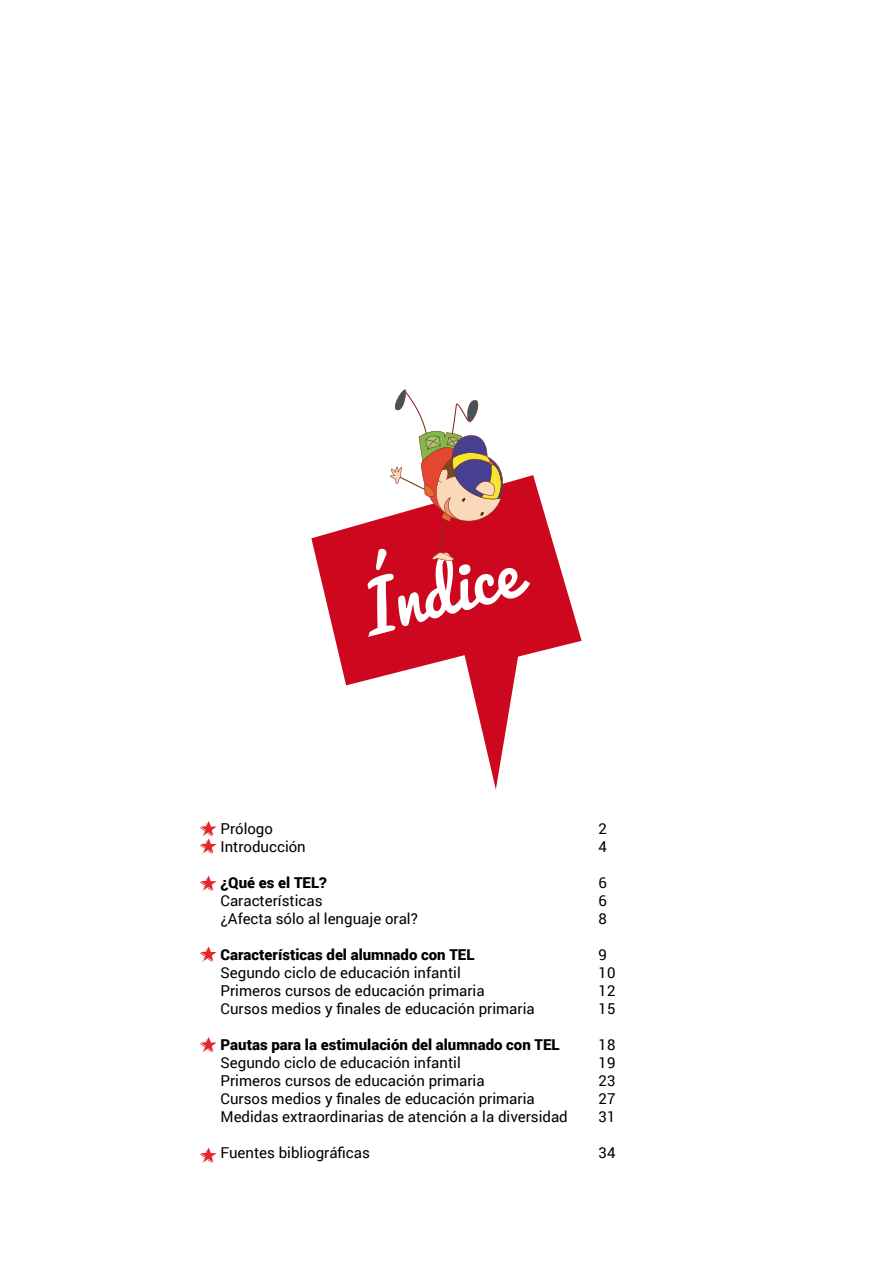
<style>
.page{position:relative;width:893px;height:1263px;background:#fff}
.page>*{position:absolute;margin:0;border:0;box-sizing:border-box;transform-origin:0 0}
.t1{font:65.25px "Pacifico";color:#fff}
.t2{font:15px "Roboto";color:#000}
.t3{font:900 15px "Roboto";color:#000}
</style>
<div class="page">
<svg style="left:311px;top:475px;width:271px;height:314px"></svg>
<svg style="left:390px;top:389px;width:115px;height:172px"></svg>
<svg style="left:200px;top:821px;width:16px;height:33px"></svg>
<svg style="left:200px;top:876px;width:16px;height:15px"></svg>
<svg style="left:200px;top:946px;width:16px;height:16px"></svg>
<svg style="left:200px;top:1037px;width:16px;height:16px"></svg>
<svg style="left:200px;top:1148px;width:16px;height:15px"></svg>
<h1 class="t1" style="left:344px;top:580px;width:171px;rotate:-15deg">Índice</h1>
<p class="t2" style="left:221px;top:818px;width:54px">Prólogo</p>
<p class="t2" style="left:599px;top:818px;width:10px">2</p>
<p class="t2" style="left:221px;top:836px;width:87px">Introducción</p>
<p class="t2" style="left:599px;top:836px;width:10px">4</p>
<p class="t3" style="left:221px;top:872px;width:108px">¿Qué es el TEL?</p>
<p class="t2" style="left:599px;top:872px;width:10px">6</p>
<p class="t2" style="left:221px;top:890px;width:104px">Características</p>
<p class="t2" style="left:599px;top:890px;width:10px">6</p>
<p class="t2" style="left:221px;top:908px;width:199px">¿Afecta sólo al lenguaje oral?</p>
<p class="t2" style="left:599px;top:908px;width:10px">8</p>
<p class="t3" style="left:221px;top:944px;width:256px">Características del alumnado con TEL</p>
<p class="t2" style="left:599px;top:944px;width:10px">9</p>
<p class="t2" style="left:221px;top:962px;width:242px">Segundo ciclo de educación infantil</p>
<p class="t2" style="left:599px;top:962px;width:18px">10</p>
<p class="t2" style="left:221px;top:980px;width:266px">Primeros cursos de educación primaria</p>
<p class="t2" style="left:599px;top:980px;width:18px">12</p>
<p class="t2" style="left:221px;top:998px;width:316px">Cursos medios y finales de educación primaria</p>
<p class="t2" style="left:599px;top:998px;width:18px">15</p>
<p class="t3" style="left:221px;top:1034px;width:341px">Pautas para la estimulación del alumnado con TEL</p>
<p class="t2" style="left:599px;top:1034px;width:18px">18</p>
<p class="t2" style="left:221px;top:1052px;width:242px">Segundo ciclo de educación infantil</p>
<p class="t2" style="left:599px;top:1052px;width:18px">19</p>
<p class="t2" style="left:221px;top:1070px;width:266px">Primeros cursos de educación primaria</p>
<p class="t2" style="left:599px;top:1070px;width:18px">23</p>
<p class="t2" style="left:221px;top:1088px;width:316px">Cursos medios y finales de educación primaria</p>
<p class="t2" style="left:599px;top:1088px;width:18px">27</p>
<p class="t2" style="left:221px;top:1106px;width:349px">Medidas extraordinarias de atención a la diversidad</p>
<p class="t2" style="left:599px;top:1106px;width:18px">31</p>
<p class="t2" style="left:221px;top:1142px;width:151px">Fuentes bibliográficas</p>
<p class="t2" style="left:599px;top:1142px;width:18px">34</p>
</div>
